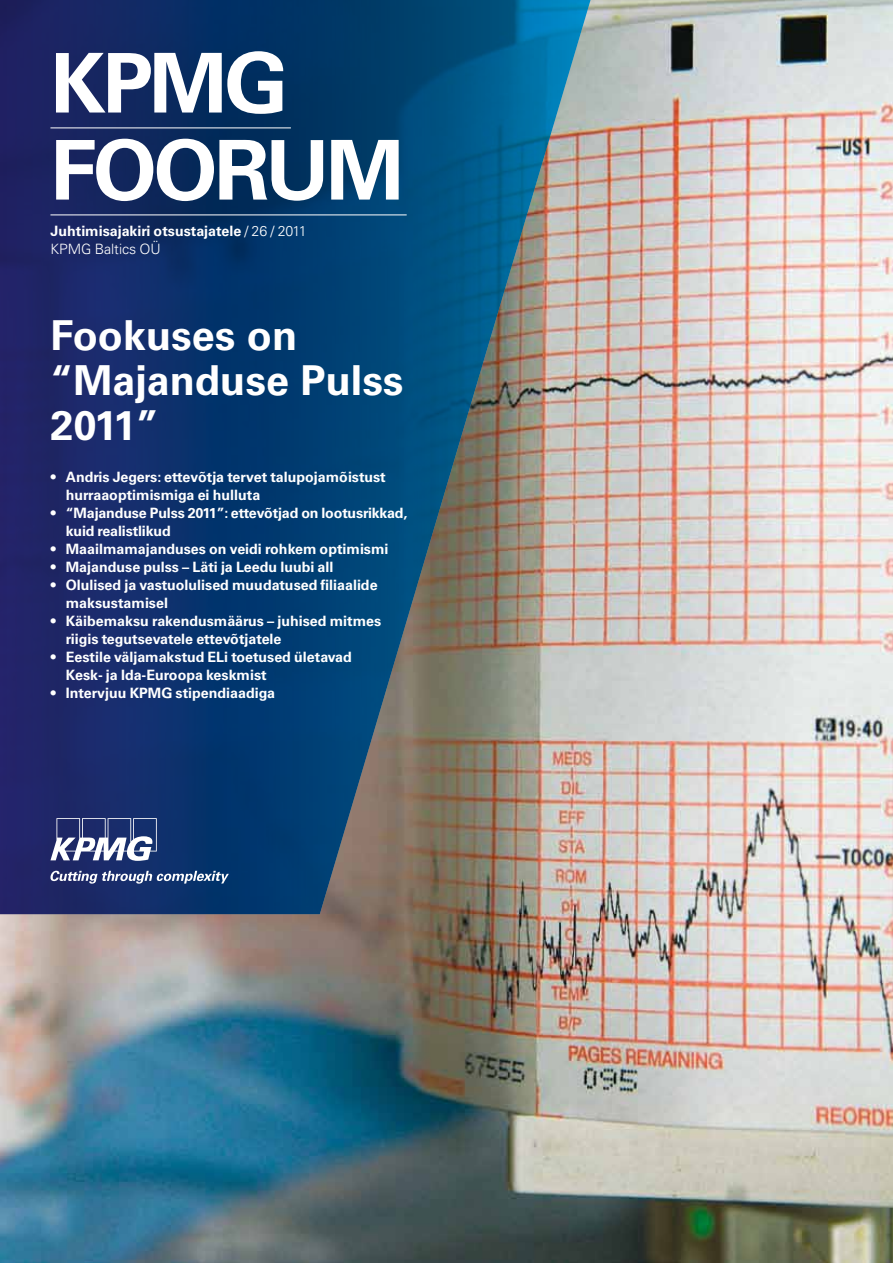
<style>
.page{position:relative;width:893px;height:1263px;background:#fff}
.page>*{position:absolute;margin:0;border:0;box-sizing:border-box;transform-origin:0 0}
.t1{font:700 82.5px/87px "Univers LT Std";letter-spacing:-.045em;color:#fff}
.t2{font:700 41.25px/45px "Univers LT Std";color:#fff}
.t3{font:700 14.25px/18px "Univers LT Std";color:#fff}
.s1{font-weight:300}
</style>
<div class="page">
<img style="left:0;top:0;width:893px;height:1263px">
<svg style="left:0;top:0;width:597px;height:914px;background:#2d4d73"></svg>
<hr style="left:50px;top:128px;width:241px;height:1px;background:#fff">
<hr style="left:50px;top:215px;width:357px;height:1px;background:#fff">
<svg style="left:50px;top:818px;width:107px;height:43px"></svg>
<svg style="left:50px;top:871px;width:179px;height:13px"></svg>
<h1 class="t1" style="left:50px;top:41px;width:355px">KPMG<br>FOORUM</h1>
<p class="t3" style="left:50px;top:222px;width:258px">Juhtimisajakiri otsustajatele <span class="s1">/ 26 / 2011<br>KPMG Baltics OÜ</span></p>
<h2 class="t2" style="left:51px;top:313px;width:354px">Fookuses on “Majanduse Pulss<br>2011”</h2>
<p class="t3" style="left:66px;top:468px;width:321px;text-indent:-15px">• Andris Jegers: ettevõtja tervet talupojamõistust hurraaoptimismiga ei hulluta</p>
<p class="t3" style="left:66px;top:504px;width:343px;text-indent:-15px">• “Majanduse Pulss 2011”: ettevõtjad on lootusrikkad, kuid realistlikud</p>
<p class="t3" style="left:51px;top:540px;width:339px">• Maailmamajanduses on veidi rohkem optimismi</p>
<p class="t3" style="left:51px;top:558px;width:284px">• Majanduse pulss – Läti ja Leedu luubi all</p>
<p class="t3" style="left:66px;top:576px;width:313px;text-indent:-15px">• Olulised ja vastuolulised muudatused filiaalide maksustamisel</p>
<p class="t3" style="left:66px;top:612px;width:317px;text-indent:-15px">• Käibemaksu rakendusmäärus – juhised mitmes riigis tegutsevatele ettevõtjatele</p>
<p class="t3" style="left:66px;top:648px;width:288px;text-indent:-15px">• Eestile väljamakstud ELi toetused ületavad<br>Kesk- ja Ida-Euroopa keskmist</p>
<p class="t3" style="left:51px;top:684px;width:226px">• Intervjuu KPMG stipendiaadiga</p>
</div>
